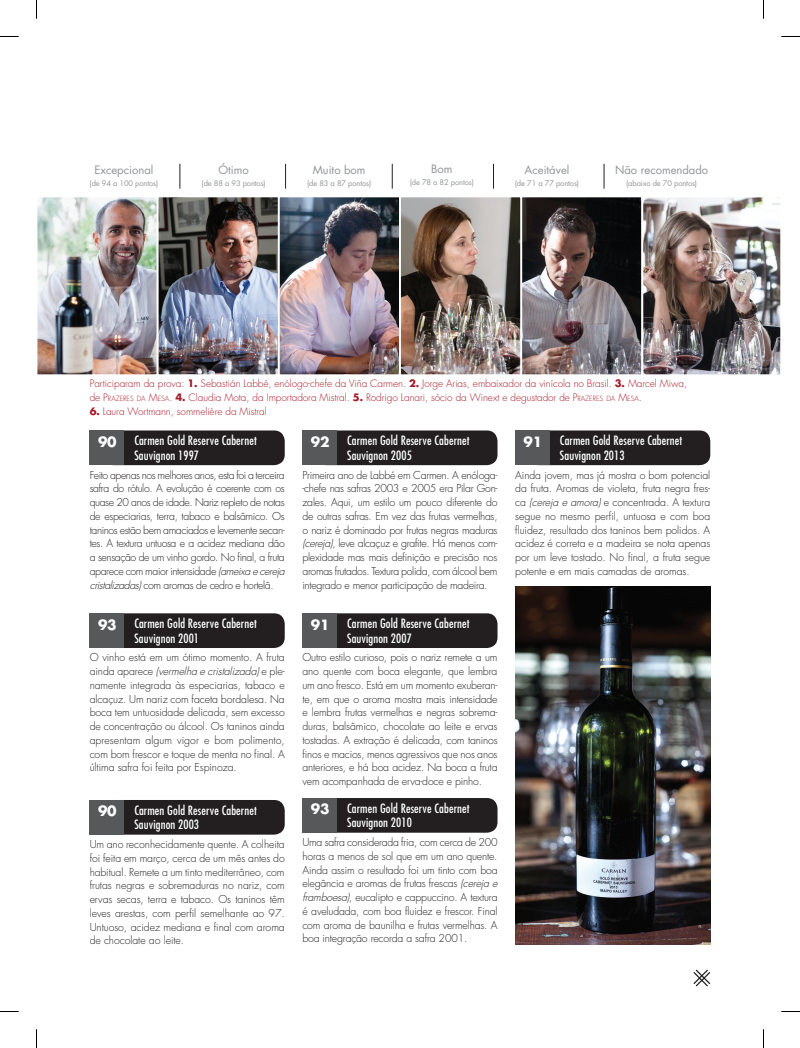
<style>
.page{position:relative;width:800px;height:1048px;background:#fff}
.page>*{position:absolute;margin:0;border:0;box-sizing:border-box;transform-origin:0 0}
.t1{font:700 13.75px "Futura";letter-spacing:-.015em;color:#fff}
.t2{font:condensed 12.5px/14.4px "Futura";letter-spacing:.01em;color:#fff}
.t3{font:11.25px "Futura";color:#939598}
.t4{font:300 10.62px/13.8px "Futura";letter-spacing:-.015em;color:#231f20;text-align:justify}
.t5{font:300 10.62px/13.8px "Futura";letter-spacing:-.035em;color:#231f20}
.t6{font:300 10px/13.8px "Futura";letter-spacing:-.005em;color:#a51928}
.t7{font:7.5px "Futura";letter-spacing:-.015em;color:#939598}
.s1{font-weight:700}
.s2{font-style:inherit}
.s3{font-size:7px}
.s4{font-style:italic}
</style>
<div class="page">
<svg style="left:180px;top:164px;width:1px;height:25px"></svg>
<svg style="left:285px;top:164px;width:1px;height:25px"></svg>
<svg style="left:392px;top:164px;width:1px;height:25px"></svg>
<svg style="left:493px;top:164px;width:1px;height:25px"></svg>
<svg style="left:603px;top:164px;width:1px;height:25px"></svg>
<img style="left:515px;top:586px;width:195px;height:358px">
<img style="left:39px;top:198px;width:601px;height:175px">
<div style="left:36px;top:195px;width:122px;height:181px;border:2px solid #fff"></div>
<div style="left:157px;top:195px;width:123px;height:181px;border:2px solid #fff"></div>
<div style="left:278px;top:195px;width:123px;height:181px;border:2px solid #fff"></div>
<div style="left:520px;top:195px;width:123px;height:181px;border:2px solid #fff"></div>
<div style="left:399px;top:195px;width:123px;height:181px;border:2px solid #fff"></div>
<img style="left:641px;top:195px;width:140px;height:181px">
<div style="left:103px;top:430px;width:181px;height:35px;background:#231f20;border-radius:11px"></div>
<div style="left:90px;top:430px;width:34px;height:35px;background:#57585a"></div>
<div style="left:103px;top:613px;width:181px;height:35px;background:#231f20;border-radius:11px"></div>
<div style="left:90px;top:613px;width:34px;height:35px;background:#57585a"></div>
<div style="left:103px;top:799px;width:181px;height:35px;background:#231f20;border-radius:11px"></div>
<div style="left:90px;top:799px;width:34px;height:35px;background:#57585a"></div>
<div style="left:316px;top:430px;width:181px;height:35px;background:#231f20;border-radius:11px"></div>
<div style="left:302px;top:430px;width:35px;height:35px;background:#57585a"></div>
<div style="left:316px;top:613px;width:181px;height:35px;background:#231f20;border-radius:11px"></div>
<div style="left:302px;top:613px;width:35px;height:35px;background:#57585a"></div>
<div style="left:316px;top:798px;width:181px;height:34px;background:#231f20;border-radius:11px"></div>
<div style="left:302px;top:798px;width:35px;height:34px;background:#57585a"></div>
<div style="left:528px;top:430px;width:182px;height:35px;background:#231f20;border-radius:11px"></div>
<div style="left:515px;top:430px;width:34px;height:35px;background:#57585a"></div>
<svg style="left:693px;top:969px;width:18px;height:18px"></svg>
<svg style="left:0;top:36px;width:19px;height:1px"></svg>
<svg style="left:781px;top:36px;width:18px;height:1px"></svg>
<svg style="left:0;top:1011px;width:19px;height:1px"></svg>
<svg style="left:781px;top:1011px;width:18px;height:1px"></svg>
<svg style="left:36px;top:0;width:1px;height:19px"></svg>
<svg style="left:36px;top:1029px;width:1px;height:18px"></svg>
<svg style="left:763px;top:0;width:1px;height:19px"></svg>
<svg style="left:763px;top:1029px;width:1px;height:18px"></svg>
<p class="t3" style="left:94px;top:162px;width:60px">Excepcional</p>
<p class="t7" style="left:90px;top:179px;width:70px">(de 94 a 100 pontos)</p>
<p class="t3" style="left:218px;top:162px;width:32px">Ótimo</p>
<p class="t7" style="left:201px;top:179px;width:66px">(de 88 a 93 pontos)</p>
<p class="t3" style="left:313px;top:162px;width:54px">Muito bom</p>
<p class="t7" style="left:307px;top:179px;width:66px">(de 83 a 87 pontos)</p>
<p class="t3" style="left:431px;top:162px;width:23px">Bom</p>
<p class="t7" style="left:409px;top:178px;width:66px">(de 78 a 82 pontos)</p>
<p class="t3" style="left:524px;top:162px;width:46px">Aceitável</p>
<p class="t7" style="left:515px;top:179px;width:66px">(de 71 a 77 pontos)</p>
<p class="t3" style="left:615px;top:162px;width:95px">Não recomendado</p>
<p class="t7" style="left:626px;top:179px;width:72px">(abaixo de 70 pontos)</p>
<p class="t6" style="left:90px;top:377px;width:599px">Participaram da prova: <span class="s1">1.</span> Sebastián Labbé, enólogo-chefe da Viña Carmen. <span class="s1">2.</span> Jorge Arias, embaixador da vinícola no Brasil. <span class="s1">3.</span> Marcel Miwa, de <span class="s2">P</span><span class="s3">RAZERES DA</span> <span class="s2">M</span><span class="s3">ESA</span>. <span class="s1">4.</span> Claudia Mota, da Importadora Mistral. <span class="s1">5.</span> Rodrigo Lanari, sócio da Winext e degustador de <span class="s2">P</span><span class="s3">RAZERES DA</span> <span class="s2">M</span><span class="s3">ESA</span>.</p>
<p class="t6" style="left:90px;top:404px;width:178px"><span class="s1">6.</span> Laura Wortmann, sommelière da Mistral</p>
<p class="t1" style="left:98px;top:432px;width:20px">90</p>
<p class="t2" style="left:134px;top:433px;width:124px">Carmen Gold Reserve Cabernet<br>Sauvignon 1997</p>
<p class="t1" style="left:311px;top:432px;width:20px">92</p>
<p class="t2" style="left:347px;top:433px;width:124px">Carmen Gold Reserve Cabernet<br>Sauvignon 2005</p>
<p class="t1" style="left:523px;top:432px;width:20px">91</p>
<p class="t2" style="left:559px;top:433px;width:124px">Carmen Gold Reserve Cabernet<br>Sauvignon 2013</p>
<p class="t5" style="left:90px;top:468px;width:199px">Feito apenas nos melhores anos, esta foi a terceira safra do rótulo. A evolução é coerente com os quase 20 anos de idade. Nariz repleto de notas de especiarias, terra, tabaco e balsâmico. Os taninos estão bem amaciados e levemente secan&shy;tes. A textura untuosa e a acidez mediana dão a sensação de um vinho gordo. No final, a fruta aparece com maior intensidade <span class="s4">(ameixaecereja cristalizadas)</span>com aromas de cedro e hortelã.</p>
<p class="t4" style="left:302px;top:468px;width:196px">Primeira ano de Labbé em Carmen. A enóloga--chefe nas safras 2003 e 2005 era Pilar Gon&shy;zales. Aqui, um estilo um pouco diferente do de outras safras. Em vez das frutas vermelhas, o nariz é dominado por frutas negras maduras <span class="s4">(cereja)</span>, leve alcaçuz e grafite. Há menos com&shy;plexidade mas mais definição e precisão nos aromas frutados. Textura polida, com álcool bem integrado e menor participação de madeira.</p>
<p class="t4" style="left:515px;top:468px;width:196px">Ainda jovem, mas já mostra o bom potencial da fruta. Aromas de violeta, fruta negra fres&shy;ca <span class="s4">(cereja eamora)</span>e concentrada. A textura segue no mesmo perfil, untuosa e com boa fluidez, resultado dos taninos bem polidos. A acidez é correta e a madeira se nota apenas por um leve tostado. No final, a fruta segue potente e em mais camadas de aromas.</p>
<p class="t1" style="left:98px;top:615px;width:20px">93</p>
<p class="t2" style="left:134px;top:616px;width:124px">Carmen Gold Reserve Cabernet<br>Sauvignon 2001</p>
<p class="t1" style="left:311px;top:615px;width:20px">91</p>
<p class="t2" style="left:347px;top:616px;width:124px">Carmen Gold Reserve Cabernet<br>Sauvignon 2007</p>
<p class="t4" style="left:90px;top:651px;width:196px">O vinho está em um ótimo momento. A fruta a i n d a a p a r e c e <span class="s4">(vermelha ecristalizada)</span>e p l e&shy;namente integrada às especiarias, tabaco e alcaçuz. Um nariz com faceta bordalesa. Na boca tem untuosidade delicada, sem excesso de concentração ou álcool. Os taninos ainda apresentam algum vigor e bom polimento, com bom frescor e toque de menta no final. A última safra foi feita por Espinoza.</p>
<p class="t4" style="left:302px;top:651px;width:196px">Outro estilo curioso, pois o nariz remete a um ano quente com boca elegante, que lembra um ano fresco. Está em um momento exuberan&shy;te, em que o aroma mostra mais intensidade e lembra frutas vermelhas e negras sobrema&shy;duras, balsâmico, chocolate ao leite e ervas tostadas. A extração é delicada, com taninos finos e macios, menos agressivos que nos anos anteriores, e há boa acidez. Na boca a fruta vem acompanhada de erva-doce e pinho.</p>
<p class="t1" style="left:98px;top:802px;width:20px">90</p>
<p class="t2" style="left:134px;top:802px;width:124px">Carmen Gold Reserve Cabernet<br>Sauvignon 2003</p>
<p class="t1" style="left:311px;top:800px;width:20px">93</p>
<p class="t2" style="left:347px;top:800px;width:124px">Carmen Gold Reserve Cabernet<br>Sauvignon 2010</p>
<p class="t4" style="left:90px;top:837px;width:196px">Um ano reconhecidamente quente. A colheita foi feita em março, cerca de um mês antes do habitual. Remete a um tinto mediterrâneo, com frutas negras e sobremaduras no nariz, com ervas secas, terra e tabaco. Os taninos têm leves arestas, com perfil semelhante ao 97.<br>Untuoso, acidez mediana e final com aroma de chocolate ao leite.</p>
<p class="t4" style="left:302px;top:835px;width:199px;text-align:left">Uma safra considerada fria, com cerca de 200 horas a menos de sol que em um ano quente.<br>Ainda assim o resultado foi um tinto com boa elegância e aromas de frutas frescas <span class="s4">(cereja e framboesa)</span>, eucalipto e cappuccino. A textura é aveludada, com boa fluidez e frescor. Final com aroma de baunilha e frutas vermelhas. A boa integração recorda a safra 2001.</p>
</div>
